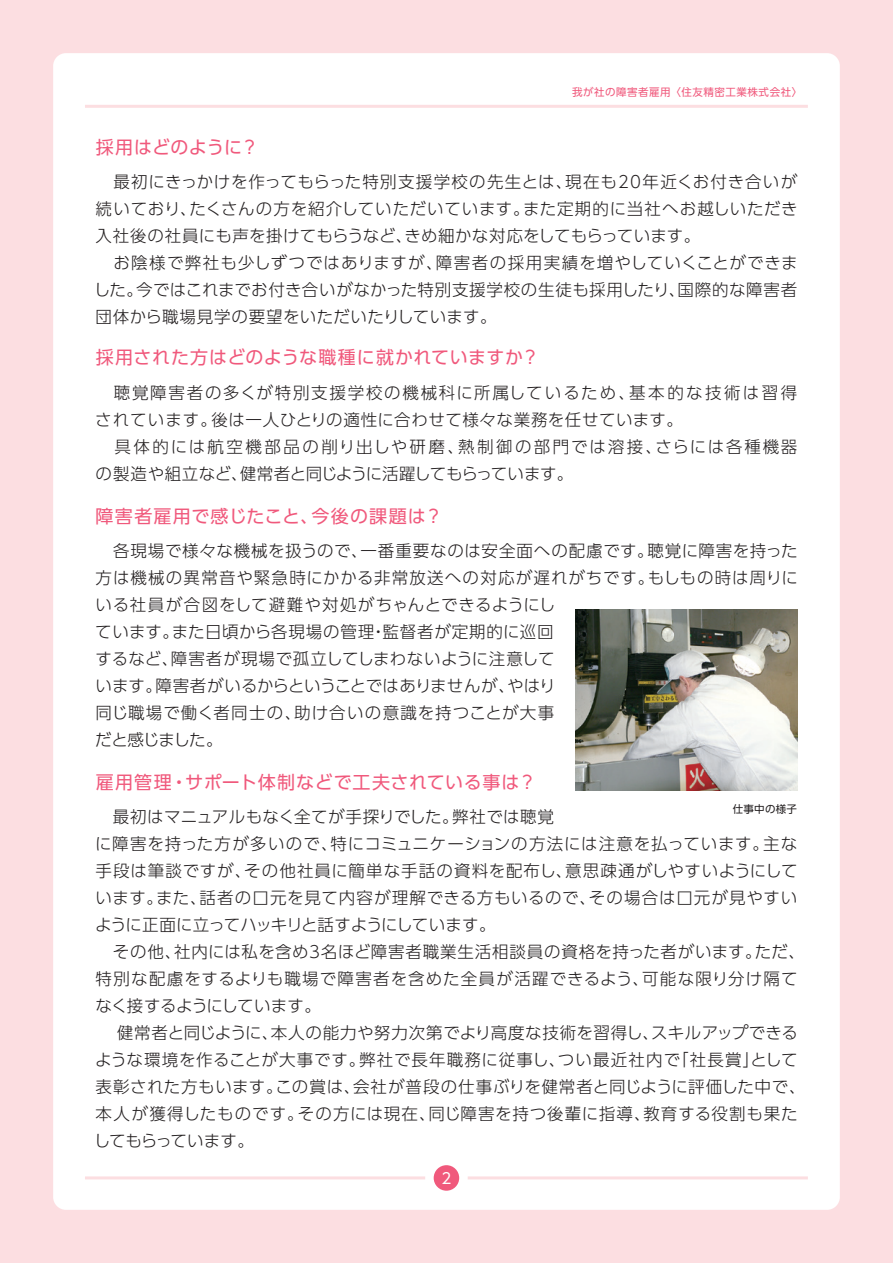
<style>
.page{position:relative;width:893px;height:1263px;background:#fcdee1}
.page>*{position:absolute;margin:0;border:0;box-sizing:border-box;transform-origin:0 0}
.t1{font:18px "UD Shin Go Pro";letter-spacing:.04em;color:#f0597c}
.t2{font:18px "UD Shin Go Pro";letter-spacing:.06em;color:#f0597c}
.t3{font:18px "UD Shin Go Pro";letter-spacing:.015em;color:#f0597c}
.t4{font:300 16.5px/27px "UD Shin Go Pro";letter-spacing:.045em;color:#231f20}
.t5{font:15px "UD Shin Go Pro";color:#fff}
.t6{font:10.5px "UD Shin Go Pro";letter-spacing:.05em;color:#f0597c}
.t7{font:10.5px "UD Shin Go Pro";letter-spacing:.025em;color:#231f20}
</style>
<div class="page">
<div style="left:53px;top:53px;width:787px;height:1157px;background:#fff;border-radius:13px"></div>
<hr style="left:468px;top:1176px;width:340px;height:3px;background:#fcdee1">
<hr style="left:85px;top:105px;width:723px;height:3px;background:#fcdee1">
<div style="left:434px;top:1165px;width:25px;height:26px;background:#f0597c;border-radius:50%"></div>
<hr style="left:85px;top:1176px;width:340px;height:3px;background:#fcdee1">
<img style="left:576px;top:609px;width:221px;height:182px">
<p class="t3" style="left:96px;top:133px;width:165px">採用はどのように？</p>
<p class="t6" style="left:572px;top:83px;width:232px">我が社の障害者雇用 〈住友精密工業株式会社〉</p>
<p class="t4" style="left:94px;top:168px;width:705px">　最初にきっかけを作ってもらった特別支援学校の先生とは、現在も20年近くお付き合いが続いており、たくさんの方を紹介していただいています。また定期的に当社へお越しいただき入社後の社員にも声を掛けてもらうなど、きめ細かな対応をしてもらっています。<br>　お陰様で弊社も少しずつではありますが、障害者の採用実績を増やしていくことができました。今ではこれまでお付き合いがなかった特別支援学校の生徒も採用したり、国際的な障害者団体から職場見学の要望をいただいたりしています。</p>
<p class="t1" style="left:96px;top:342px;width:445px">採用された方はどのような職種に就かれていますか？</p>
<p class="t4" style="left:95px;top:378px;width:703px">　聴覚障害者の多くが特別支援学校の機械科に所属しているため、基本的な技術は習得されています。後は一人ひとりの適性に合わせて様々な業務を任せています。<br>　具体的には航空機部品の削り出しや研磨、熱制御の部門では溶接、さらには各種機器の製造や組立など、健常者と同じように活躍してもらっています。</p>
<p class="t2" style="left:96px;top:502px;width:349px">障害者雇用で感じたこと、今後の課題は？</p>
<p class="t4" style="left:95px;top:537px;width:704px">　各現場で様々な機械を扱うので、一番重要なのは安全面への配慮です。聴覚に障害を持った方は機械の異常音や緊急時にかかる非常放送への対応が遅れがちです。もしもの時は周りにいる社員が合図をして避難や対処がちゃんとできるようにし<br>ています。また日頃から各現場の管理・監督者が定期的に巡回<br>するなど、障害者が現場で孤立してしまわないように注意して<br>います。障害者がいるからということではありませんが、やはり<br>同じ職場で働く者同士の、助け合いの意識を持つことが大事<br>だと感じました。</p>
<p class="t1" style="left:96px;top:768px;width:442px">雇用管理・サポート体制などで工夫されている事は？</p>
<p class="t7" style="left:733px;top:801px;width:66px">仕事中の様子</p>
<p class="t4" style="left:95px;top:803px;width:712px">　最初はマニュアルもなく全てが手探りでした。弊社では聴覚<br>に障害を持った方が多いので、特にコミュニケーションの方法には注意を払っています。主な手段は筆談ですが、その他社員に簡単な手話の資料を配布し、意思疎通がしやすいようにしています。また、話者の口元を見て内容が理解できる方もいるので、その場合は口元が見やすいように正面に立ってハッキリと話すようにしています。<br>　その他、社内には私を含め3名ほど障害者職業生活相談員の資格を持った者がいます。ただ、特別な配慮をするよりも職場で障害者を含めた全員が活躍できるよう、可能な限り分け隔てなく接するようにしています。</p>
<p class="t4" style="left:94px;top:1019px;width:713px;text-indent:23px">健常者と同じように、本人の能力や努力次第でより高度な技術を習得し、スキルアップできるような環境を作ることが大事です。弊社で長年職務に従事し、つい最近社内で「社長賞」として表彰された方もいます。この賞は、会社が普段の仕事ぶりを健常者と同じように評価した中で、本人が獲得したものです。その方には現在、同じ障害を持つ後輩に指導、教育する役割も果たしてもらっています。</p>
<p class="t5" style="left:441px;top:1166px;width:11px">2</p>
</div>
